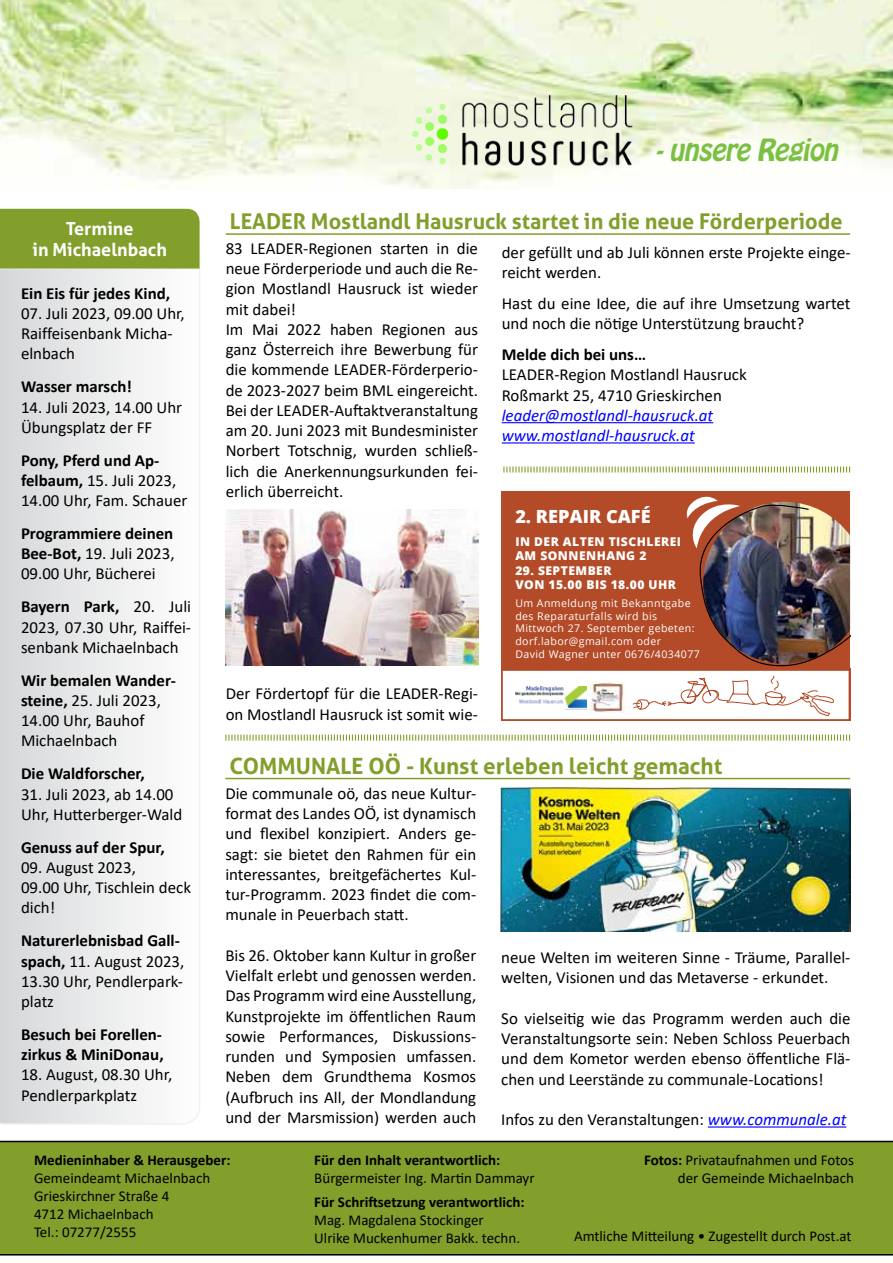
<style>
.page{position:relative;width:893px;height:1263px;background:#fff}
.page>*{position:absolute;margin:0;border:0;box-sizing:border-box;transform-origin:0 0}
.t1{font:italic 27px "Hobo Std";color:#7ac143}
.t2{font:700 22.5px "Aller";color:#829e2b}
.t3{font:700 21.75px "Aller";color:#829e2b}
.t4{font:800 18.15px "Open Sans";color:#fff}
.t5{font:700 18px/21.6px "Aller";color:#fff;text-align:center}
.t6{font:16.8px/20.2px "Calibri";color:#000}
.t7{font:700 16.8px/20.2px "Calibri";color:#000}
.t8{font:italic 16.8px/20.2px "Calibri";color:#00f}
.t9{font:15px/18px "Calibri";color:#000}
.t10{font:700 15px "Calibri";color:#000}
.t11{font:800 12.15px/14.5px "Open Sans";letter-spacing:.04em;color:#fff}
.t12{font:10.5px/12.8px "Open Sans";letter-spacing:.04em;color:#fff}
.s1{font-weight:700}
.s2{font-style:italic;color:#00f}
</style>
<div class="page">
<svg style="left:503px;top:466px;width:347px;height:6px"></svg>
<div style="left:0;top:1141px;width:893px;height:114px;background:#829e2b"></div>
<img style="left:0;top:0;width:893px;height:189px">
<img style="left:383px;top:68px;width:280px;height:121px">
<svg style="left:0;top:269px;width:200px;height:856px"></svg>
<div style="left:0;top:209px;width:200px;height:60px;background:#829e2b"></div>
<svg style="left:225px;top:734px;width:626px;height:7px"></svg>
<hr style="left:226px;top:233px;width:624px;height:2px;background:#829e2b">
<hr style="left:502px;top:422px;width:211px;height:1px;background:#00f">
<hr style="left:502px;top:442px;width:193px;height:1px;background:#00f">
<hr style="left:225px;top:778px;width:625px;height:1px;background:#829e2b">
<hr style="left:708px;top:1126px;width:138px;height:1px;background:#00f">
<img style="left:501px;top:788px;width:349px;height:143px">
<img style="left:225px;top:509px;width:253px;height:156px">
<img style="left:501px;top:492px;width:349px;height:229px">
<p class="t5" style="left:32px;top:217px;width:136px">Termine<br>in Michaelnbach</p>
<p class="t7" style="left:21px;top:283px;width:151px">Ein Eis für jedes Kind,</p>
<p class="t6" style="left:21px;top:303px;width:165px">07. Juli 2023, 09.00 Uhr,<br>Raiffeisenbank Micha&shy;elnbach</p>
<p class="t7" style="left:21px;top:376px;width:112px">Wasser marsch!</p>
<p class="t6" style="left:21px;top:396px;width:163px">14. Juli 2023, 14.00 Uhr<br>Übungsplatz der FF</p>
<p class="t6" style="left:21px;top:449px;width:168px"><span class="s1">Pony, Pferd und Ap&shy;felbaum,</span> 15. Juli 2023,<br>14.00 Uhr, Fam. Schauer</p>
<p class="t6" style="left:21px;top:523px;width:155px;text-align:justify"><span class="s1">Programmiere deinen Bee-Bot,</span> 19. Juli 2023, 09.00 Uhr, Bücherei</p>
<p class="t6" style="left:21px;top:596px;width:172px;text-align:justify"><span class="s1">Bayern Park,</span> 20. Juli 2023, 07.30 Uhr, Raiffei&shy;senbank Michaelnbach</p>
<p class="t6" style="left:21px;top:670px;width:156px"><span class="s1">Wir bemalen Wander&shy;steine,</span> 25. Juli 2023,<br>14.00 Uhr, Bauhof<br>Michaelnbach</p>
<p class="t7" style="left:21px;top:763px;width:125px">Die Waldforscher,</p>
<p class="t6" style="left:21px;top:783px;width:163px">31. Juli 2023, ab 14.00<br>Uhr, Hutterberger-Wald</p>
<p class="t7" style="left:21px;top:837px;width:145px">Genuss auf der Spur,</p>
<p class="t6" style="left:21px;top:857px;width:172px">09. August 2023,<br>09.00 Uhr, Tischlein deck dich!</p>
<p class="t6" style="left:21px;top:930px;width:165px"><span class="s1">Naturerlebnisbad Gall&shy;spach,</span> 11. August 2023,<br>13.30 Uhr, Pendlerpark&shy;platz</p>
<p class="t7" style="left:21px;top:1024px;width:144px">Besuch bei Forellen&shy;zirkus &amp; MiniDonau,</p>
<p class="t6" style="left:21px;top:1064px;width:153px">18. August, 08.30 Uhr,<br>Pendlerparkplatz</p>
<h1 class="t1" style="left:655px;top:131px;width:191px">-unsere Region</h1>
<p class="t3" style="left:230px;top:208px;width:614px">LEADER Mostlandl Hausruck startet in die neue Förderperiode</p>
<p class="t6" style="left:226px;top:238px;width:254px">83 LEADER-Regionen starten in die neue Förderperiode und auch die Re&shy;gion Mostlandl Hausruck ist wieder mit dabei!<br>Im Mai 2022 haben Regionen aus ganz Österreich ihre Bewerbung für die kommende LEADER-Förderperio&shy;de 2023-2027 beim BML eingereicht.<br>Bei der LEADER-Auftaktveranstaltung am 20. Juni 2023 mit Bundesminister<br>Norbert Totschnig, wurden schließ&shy;lich die Anerkennungsurkunden fei&shy;erlich überreicht.</p>
<p class="t6" style="left:502px;top:242px;width:350px">der gefüllt und ab Juli können erste Projekte einge&shy;reicht werden.</p>
<p class="t6" style="left:502px;top:293px;width:350px">Hast du eine Idee, die auf ihre Umsetzung wartet und noch die nötige Unterstützung braucht?</p>
<p class="t7" style="left:502px;top:344px;width:146px">Melde dich bei uns…</p>
<p class="t6" style="left:502px;top:364px;width:246px">LEADER-Region Mostlandl Hausruck<br>Roßmarkt 25, 4710 Grieskirchen</p>
<p class="t8" style="left:502px;top:404px;width:213px">leader@mostlandl-hausruck.at www.mostlandl-hausruck.at</p>
<p class="t4" style="left:515px;top:502px;width:137px">2. REPAIR CAFÉ</p>
<p class="t6" style="left:226px;top:683px;width:254px">Der Fördertopf für die LEADER-Regi&shy;on Mostlandl Hausruck ist somit wie-</p>
<p class="t11" style="left:515px;top:534px;width:167px">IN DER ALTEN TISCHLEREI<br>AM SONNENHANG 2</p>
<p class="t11" style="left:515px;top:563px;width:162px">29. SEPTEMBER<br>VON 15.00 BIS 18.00 UHR</p>
<p class="t12" style="left:515px;top:596px;width:186px">Um Anmeldung mit Bekanntgabe des Reparaturfalls wird bis<br>Mittwoch 27. September gebeten: dorf.labor@gmail.com oder<br>David Wagner unter 0676/4034077</p>
<h2 class="t2" style="left:230px;top:752px;width:494px">COMMUNALE OÖ - Kunst erleben leicht gemacht</h2>
<p class="t6" style="left:225px;top:783px;width:252px;text-align:justify">Die communale oö, das neue Kultur&shy;format des Landes OÖ, ist dynamisch und flexibel konzipiert. Anders ge&shy;sagt: sie bietet den Rahmen für ein interessantes, breitgefächertes Kul&shy;tur-Programm. 2023 findet die com&shy;munale in Peuerbach statt.</p>
<p class="t6" style="left:225px;top:945px;width:252px;text-align:justify">Bis 26. Oktober kann Kultur in großer Vielfalt erlebt und genossen werden.<br>Das Programm wird eine Ausstellung, Kunstprojekte im öffentlichen Raum sowie Performances, Diskussions&shy;runden und Symposien umfassen.<br>Neben dem Grundthema Kosmos (Aufbruch ins All, der Mondlandung und der Marsmission) werden auch</p>
<p class="t6" style="left:501px;top:947px;width:351px">neue Welten im weiteren Sinne - Träume, Parallel&shy;welten, Visionen und das Metaverse - erkundet.</p>
<p class="t6" style="left:501px;top:1008px;width:351px;text-align:justify">So vielseitig wie das Programm werden auch die Veranstaltungsorte sein: Neben Schloss Peuerbach und dem Kometor werden ebenso öffentliche Flä&shy;chen und Leerstände zu communale-Locations!</p>
<p class="t6" style="left:501px;top:1109px;width:347px">Infos zu den Veranstaltungen: <span class="s2">www.communale.at</span></p>
<p class="t10" style="left:34px;top:1150px;width:198px">Medieninhaber &amp; Herausgeber:</p>
<p class="t9" style="left:34px;top:1169px;width:178px">Gemeindeamt Michaelnbach<br>Grieskirchner Straße 4<br>4712 Michaelnbach<br>Tel.: 07277/2555</p>
<p class="t10" style="left:314px;top:1150px;width:187px">Für den Inhalt verantwortlich:</p>
<p class="t9" style="left:314px;top:1169px;width:222px">Bürgermeister Ing. Martin Dammayr</p>
<p class="t10" style="left:314px;top:1192px;width:212px">Für Schriftsetzung verantwortlich:</p>
<p class="t9" style="left:314px;top:1211px;width:207px">Mag. Magdalena Stockinger<br>Ulrike Muckenhumer Bakk. techn.</p>
<p class="t9" style="left:644px;top:1151px;width:211px;text-align:right"><span class="s1">Fotos:</span> Privataufnahmen und Fotos der Gemeinde Michaelnbach</p>
<p class="t9" style="left:574px;top:1226px;width:279px">Amtliche Mitteilung • Zugestellt durch Post.at</p>
</div>
